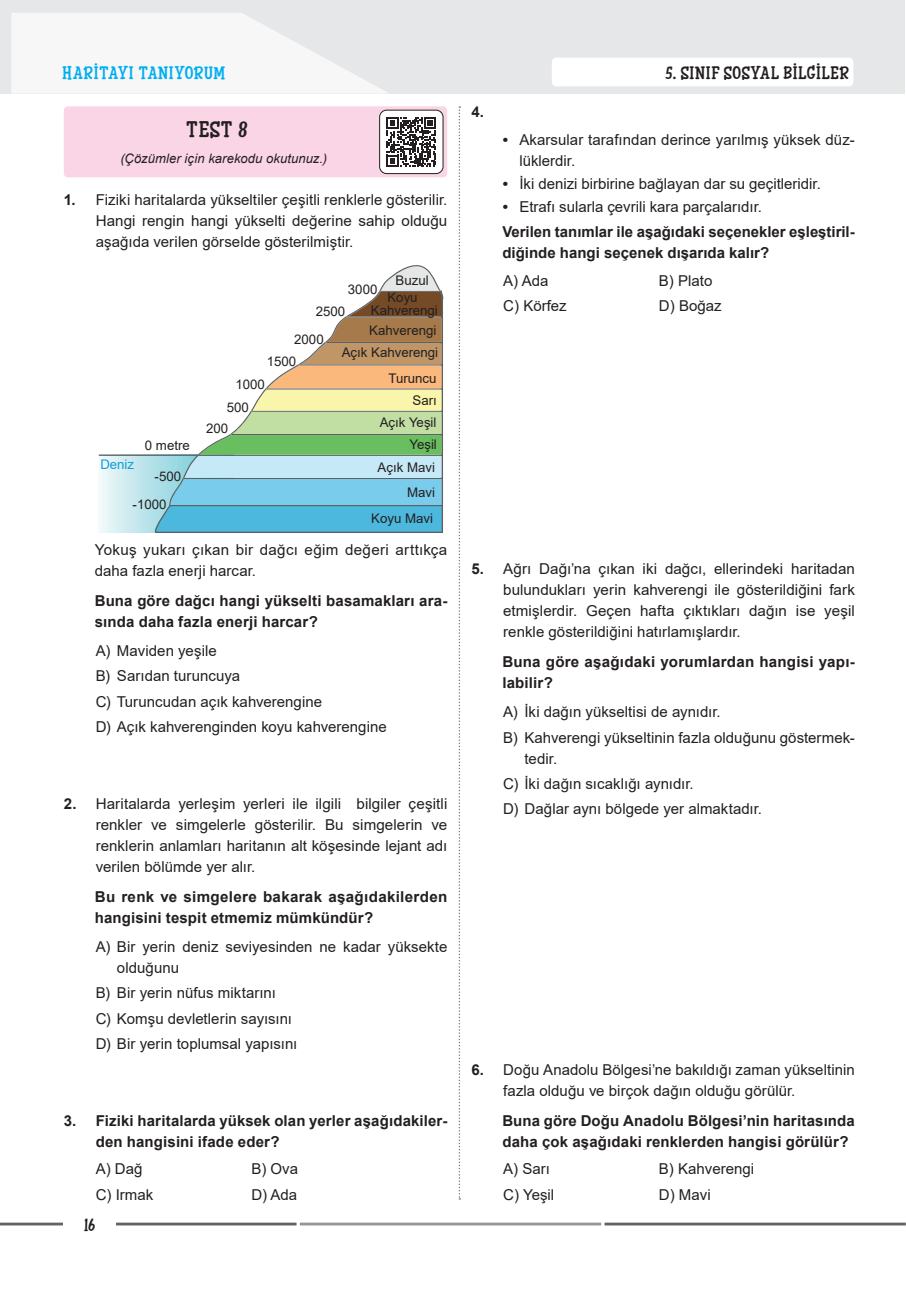
<style>
.page{position:relative;width:906px;height:1289px;background:#fff}
.page>*{position:absolute;margin:0;border:0;box-sizing:border-box;transform-origin:0 0}
.t1{font:700 22.5px "i Ciel Cucho";color:#231f20}
.t2{font:700 18px "i Ciel Cucho";color:#231f20}
.t3{font:700 18px "i Ciel Cucho";color:#00aeef}
.t4{font:15px/21px "Arial";letter-spacing:.005em;color:#231f20}
.t5{font:700 15px/21px "Arial";letter-spacing:.01em;color:#231f20}
.t6{font:13.2px/26px "Arial";color:#231f20;text-align:right}
.t7{font:13.2px "Arial";color:#149dd9}
.t8{font:italic 13.05px "Arial";letter-spacing:.005em;color:#231f20}
.s1{font-weight:700}
.s2{font-weight:400}
</style>
<div class="page">
<hr style="left:604px;top:1222px;width:302px;height:3px;background:#636366">
<hr style="left:300px;top:1222px;width:301px;height:3px;background:#939598">
<hr style="left:0;top:1222px;width:296px;height:3px;background:#636366">
<div style="left:0;top:0;width:904px;height:94px;background:#e6e7e9"></div>
<svg style="left:11px;top:13px;width:377px;height:80px"></svg>
<div style="left:552px;top:58px;width:301px;height:28px;background:#fff;border-radius:4px"></div>
<div style="left:63px;top:1211px;width:53px;height:25px;background:#fff"></div>
<svg style="left:458px;top:106px;width:2px;height:1093px"></svg>
<div style="left:64px;top:106px;width:383px;height:71px;background:#fad5e5;border-radius:4px"></div>
<div style="left:379px;top:110px;width:64px;height:64px;background:#fff;border-radius:7px"></div>
<svg style="left:386px;top:117px;width:50px;height:50px"></svg>
<div style="left:379px;top:110px;width:64px;height:64px;border:1px solid #231f20;border-radius:7px"></div>
<svg style="left:98px;top:454px;width:55px;height:78px;background:#d2ecf1"></svg>
<hr style="left:99px;top:454px;width:99px;height:2px;background:#5d6162">
<svg style="left:153px;top:265px;width:291px;height:268px"></svg>
<p class="t3" style="left:62px;top:59px;width:164px">HARİTAYI TANIYORUM</p>
<h1 class="t1" style="left:186px;top:113px;width:64px">TEST 8</h1>
<p class="t8" style="left:120px;top:150px;width:208px">(Çözümler için karekodu okutunuz.)</p>
<p class="t4" style="left:96px;top:189px;width:353px;text-align:justify;text-indent:-32px"><span class="s1">1.</span> Fiziki haritalarda yükseltiler çeşitli renklerle gösterilir.<br>Hangi rengin hangi yükselti değerine sahip olduğu aşağıda verilen görselde gösterilmiştir.</p>
<p class="t6" style="left:395px;top:267px;width:35px">Buzul</p>
<p class="t6" style="left:348px;top:276px;width:31px">3000</p>
<p class="t6" style="left:371px;top:290px;width:69px;line-height:13.5px;text-align:center">Koyu<br>Kahverengi</p>
<p class="t6" style="left:316px;top:298px;width:31px">2500</p>
<p class="t6" style="left:145px;top:432px;width:46px">0 metre</p>
<p class="t7" style="left:100px;top:455px;width:35px">Deniz</p>
<p class="t6" style="left:133px;top:462px;width:50px;line-height:28px;text-align:left;text-indent:22px">-500 -1000</p>
<p class="t6" style="left:294px;top:326px;width:31px">2000</p>
<p class="t6" style="left:267px;top:348px;width:31px">1500</p>
<p class="t6" style="left:235px;top:371px;width:31px">1000</p>
<p class="t6" style="left:227px;top:394px;width:24px">500</p>
<p class="t6" style="left:206px;top:415px;width:24px">200</p>
<p class="t6" style="left:369px;top:317px;width:69px">Kahverengi</p>
<p class="t6" style="left:342px;top:339px;width:98px">Açık Kahverengi</p>
<p class="t6" style="left:388px;top:365px;width:50px">Turuncu</p>
<p class="t6" style="left:412px;top:387px;width:26px">Sarı</p>
<p class="t6" style="left:380px;top:409px;width:58px">Açık Yeşil</p>
<p class="t6" style="left:409px;top:431px;width:29px">Yeşil</p>
<p class="t6" style="left:377px;top:454px;width:59px">Açık Mavi</p>
<p class="t6" style="left:371px;top:479px;width:65px">Mavi<br>Koyu Mavi</p>
<p class="t4" style="left:95px;top:539px;width:354px">Yokuş yukarı çıkan bir dağcı eğim değeri arttıkça daha fazla enerji harcar.</p>
<p class="t5" style="left:95px;top:590px;width:354px">Buna göre dağcı hangi yükselti basamakları ara&shy;sında daha fazla enerji harcar?</p>
<p class="t4" style="left:96px;top:638px;width:293px;line-height:25.2px">A) Maviden yeşile<br>B) Sarıdan turuncuya<br>C) Turuncudan açık kahverengine<br>D) Açık kahverenginden koyu kahverengine</p>
<p class="t4" style="left:96px;top:793px;width:353px;text-align:justify;text-indent:-32px"><span class="s1">2.</span> Haritalarda yerleşim yerleri ile ilgili bilgiler çeşitli renkler ve simgelerle gösterilir. Bu simgelerin ve renklerin anlamları haritanın alt köşesinde lejant adı verilen bölümde yer alır.</p>
<p class="t5" style="left:95px;top:885px;width:354px">Bu renk ve simgelere bakarak aşağıdakilerden hangisini tespit etmemiz mümkündür?</p>
<p class="t4" style="left:117px;top:936px;width:332px;text-indent:-21px">A) Bir yerin deniz seviyesinden ne kadar yüksekte olduğunu</p>
<p class="t4" style="left:96px;top:980px;width:203px;line-height:25.2px">B) Bir yerin nüfus miktarını<br>C) Komşu devletlerin sayısını<br>D) Bir yerin toplumsal yapısını</p>
<p class="t5" style="left:96px;top:1110px;width:353px;text-indent:-32px">3. Fiziki haritalarda yüksek olan yerler aşağıdakiler&shy;den hangisini ifade eder?</p>
<p class="t4" style="left:96px;top:1158px;width:48px">A) Dağ</p>
<p class="t4" style="left:251px;top:1158px;width:48px">B) Ova</p>
<p class="t4" style="left:96px;top:1183px;width:59px">C) Irmak</p>
<p class="t4" style="left:251px;top:1183px;width:47px">D) Ada</p>
<p class="t2" style="left:83px;top:1211px;width:13px">16</p>
<p class="t5" style="left:471px;top:102px;width:14px">4.</p>
<p class="t2" style="left:665px;top:59px;width:185px">5. SINIF SOSYAL BİLGİLER</p>
<p class="t4" style="left:519px;top:129px;width:337px;text-indent:-16px"><span class="s1">•</span> Akarsular tarafından derince yarılmış yüksek düz&shy;lüklerdir.</p>
<p class="t4" style="left:503px;top:173px;width:319px"><span class="s1">•</span> İki denizi birbirine bağlayan dar su geçitleridir.</p>
<p class="t5" style="left:502px;top:194px;width:354px;line-height:25.2px">• <span class="s2">Etrafı sularla çevrili kara parçalarıdır.<br></span>Verilen tanımlar ile aşağıdaki seçenekler eşleştiril-</p>
<p class="t5" style="left:502px;top:243px;width:268px">diğinde hangi seçenek dışarıda kalır?</p>
<p class="t4" style="left:503px;top:270px;width:47px">A) Ada</p>
<p class="t4" style="left:659px;top:270px;width:55px">B) Plato</p>
<p class="t4" style="left:503px;top:295px;width:65px">C) Körfez</p>
<p class="t4" style="left:659px;top:295px;width:64px">D) Boğaz</p>
<p class="t4" style="left:503px;top:558px;width:353px;text-align:justify;text-indent:-32px"><span class="s1">5.</span> Ağrı Dağı’na çıkan iki dağcı, ellerindeki haritadan bulundukları yerin kahverengi ile gösterildiğini fark etmişlerdir. Geçen hafta çıktıkları dağın ise yeşil renkle gösterildiğini hatırlamışlardır.</p>
<p class="t5" style="left:502px;top:651px;width:354px">Buna göre aşağıdaki yorumlardan hangisi yapı&shy;labilir?</p>
<p class="t4" style="left:503px;top:699px;width:353px;line-height:25.2px">A) İki dağın yükseltisi de aynıdır.<br>B) Kahverengi yükseltinin fazla olduğunu göstermek-</p>
<p class="t4" style="left:503px;top:745px;width:260px;line-height:25.2px;text-indent:21px">tedir.<br>C) İki dağın sıcaklığı aynıdır.<br>D) Dağlar aynı bölgede yer almaktadır.</p>
<p class="t4" style="left:503px;top:1059px;width:353px;text-indent:-32px"><span class="s1">6.</span> Doğu Anadolu Bölgesi’ne bakıldığı zaman yükseltinin fazla olduğu ve birçok dağın olduğu görülür.</p>
<p class="t5" style="left:502px;top:1110px;width:354px">Buna göre Doğu Anadolu Bölgesi’nin haritasında daha çok aşağıdaki renklerden hangisi görülür?</p>
<p class="t4" style="left:503px;top:1158px;width:48px">A) Sarı</p>
<p class="t4" style="left:659px;top:1158px;width:97px">B) Kahverengi</p>
<p class="t4" style="left:503px;top:1183px;width:52px">C) Yeşil</p>
<p class="t4" style="left:659px;top:1183px;width:53px">D) Mavi</p>
</div>
